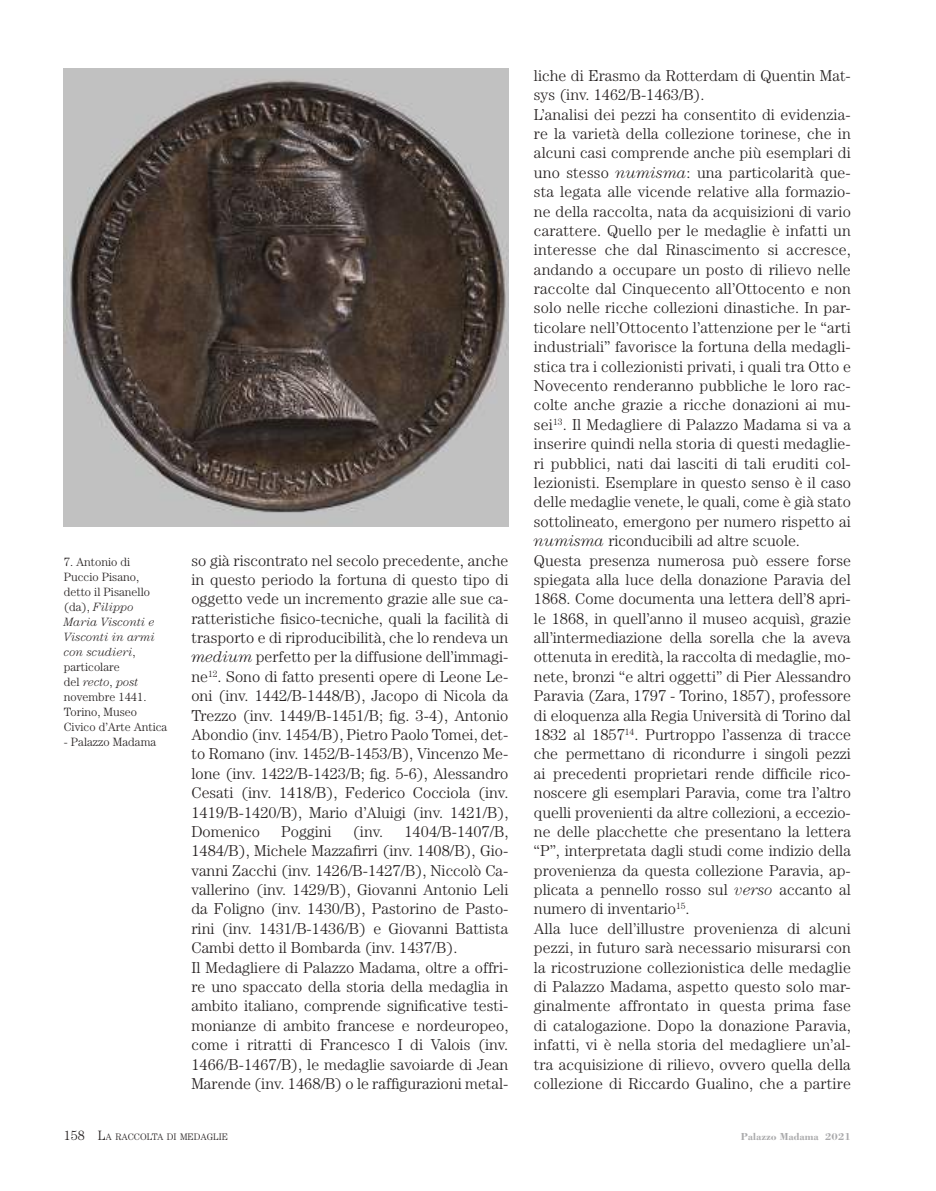
<style>
.page{position:relative;width:936px;height:1191px;background:#fff}
.page>*{position:absolute;margin:0;border:0;box-sizing:border-box;transform-origin:0 0}
.t1{font:300 15.75px/19.4px "Century";color:#241f1f}
.t2{font:300 13.5px "Century";color:#241f1f}
.t3{font:300 12px/15px "Century";color:#241f1f}
.t4{font:700 10.5px "Bodoni";color:#aaaaac}
.t5{font:300 9.45px "Century";color:#241f1f}
.s1{font-style:italic}
.s2{font-size:13.5px}
</style>
<div class="page">
<img style="left:64px;top:68px;width:444px;height:459px">
<p class="t3" style="left:64px;top:554px;width:105px">7. Antonio di<br>Puccio Pisano, detto il Pisanello (da), <span class="s1">Filippo<br>Maria Visconti e<br>Visconti in armi con scudieri</span>, particolare<br>del <span class="s1">recto</span>, <span class="s1">post </span>novembre 1441.<br>Torino, Museo<br>Civico d’Arte Antica</p>
<p class="t3" style="left:64px;top:734px;width:94px">- Palazzo Madama</p>
<p class="t1" style="left:191px;top:550px;width:318px;text-align:justify">so già riscontrato nel secolo precedente, anche in questo periodo la fortuna di questo tipo di oggetto vede un incremento grazie alle sue ca&shy;ratteristiche fisico-tecniche, quali la facilità di trasporto e di riproducibilità, che lo rendeva un <span class="s1">medium</span> perfetto per la diffusione dell’immagi&shy;ne<sup>12</sup>. Sono di fatto presenti opere di Leone Le&shy;oni (inv. 1442/B-1448/B), Jacopo di Nicola da Trezzo (inv. 1449/B-1451/B; fig. 3-4), Antonio Abondio (inv. 1454/B), Pietro Paolo Tomei, det&shy;to Romano (inv. 1452/B-1453/B), Vincenzo Me&shy;lone (inv. 1422/B-1423/B; fig. 5-6), Alessandro Cesati (inv. 1418/B), Federico Cocciola (inv.<br>1419/B-1420/B), Mario d’Aluigi (inv. 1421/B), Domenico</p>
<p class="t1" style="left:191px;top:821px;width:318px;text-indent:213px">1404/B-1407/B, 1484/B), Michele Mazzafirri (inv. 1408/B), Gio&shy;vanni Zacchi (inv. 1426/B-1427/B), Niccolò Ca&shy;vallerino (inv. 1429/B), Giovanni Antonio Leli da Foligno (inv. 1430/B), Pastorino de Pasto&shy;rini (inv. 1431/B-1436/B) e Giovanni Battista Cambi detto il Bombarda (inv. 1437/B).<br>Il Medagliere di Palazzo Madama, oltre a offri&shy;re uno spaccato della storia della medaglia in ambito italiano, comprende significative testi&shy;monianze di ambito francese e nordeuropeo, come i ritratti di Francesco I di Valois (inv.<br>1466/B-1467/B), le medaglie savoiarde di Jean Marende (inv. 1468/B) o le raffigurazioni metal-</p>
<p class="t1" style="left:281px;top:821px;width:52px">Poggini</p>
<p class="t1" style="left:353px;top:821px;width:32px">(inv.</p>
<p class="t1" style="left:534px;top:66px;width:318px">liche di Erasmo da Rotterdam di Quentin Mat&shy;sys (inv. 1462/B-1463/B).<br>L’analisi dei pezzi ha consentito di evidenzia&shy;re la varietà della collezione torinese, che in alcuni casi comprende anche più esemplari di uno stesso <span class="s1">numisma</span>: una particolarità que&shy;sta legata alle vicende relative alla formazio&shy;ne della raccolta, nata da acquisizioni di vario carattere. Quello per le medaglie è infatti un interesse che dal Rinascimento si accresce, andando a occupare un posto di rilievo nelle raccolte dal Cinquecento all’Ottocento e non solo nelle ricche collezioni dinastiche. In par&shy;ticolare nell’Ottocento l’attenzione per le “arti industriali” favorisce la fortuna della medagli&shy;stica tra i collezionisti privati, i quali tra Otto e Novecento renderanno pubbliche le loro rac&shy;colte anche grazie a ricche donazioni ai mu&shy;sei<sup>13</sup>. Il Medagliere di Palazzo Madama si va a inserire quindi nella storia di questi medaglie&shy;ri pubblici, nati dai lasciti di tali eruditi col&shy;lezionisti. Esemplare in questo senso è il caso delle medaglie venete, le quali, come è già stato sottolineato, emergono per numero rispetto ai <span class="s1">numisma</span> riconducibili ad altre scuole.<br>Questa presenza numerosa può essere forse spiegata alla luce della donazione Paravia del 1868. Come documenta una lettera dell’8 apri&shy;le 1868, in quell’anno il museo acquisì, grazie all’intermediazione della sorella che la aveva ottenuta in eredità, la raccolta di medaglie, mo&shy;nete, bronzi “e altri oggetti” di Pier Alessandro Paravia (Zara, 1797 - Torino, 1857), professore di eloquenza alla Regia Università di Torino dal 1832 al 1857<sup>14</sup>. Purtroppo l’assenza di tracce che permettano di ricondurre i singoli pezzi ai precedenti proprietari rende difficile rico&shy;noscere gli esemplari Paravia, come tra l’altro quelli provenienti da altre collezioni, a eccezio&shy;ne delle placchette che presentano la lettera “P”, interpretata dagli studi come indizio della provenienza da questa collezione Paravia, ap&shy;plicata a pennello rosso sul <span class="s1">verso</span> accanto al numero di inventario<sup>15</sup>.<br>Alla luce dell’illustre provenienza di alcuni pezzi, in futuro sarà necessario misurarsi con la ricostruzione collezionistica delle medaglie di Palazzo Madama, aspetto questo solo mar&shy;ginalmente affrontato in questa prima fase di catalogazione. Dopo la donazione Paravia, infatti, vi è nella storia del medagliere un’al&shy;tra acquisizione di rilievo, ovvero quella della collezione di Riccardo Gualino, che a partire</p>
<p class="t2" style="left:64px;top:1127px;width:23px">158</p>
<p class="t4" style="left:740px;top:1129px;width:111px">Palazzo Madama 2021</p>
<p class="t5" style="left:98px;top:1131px;width:132px"><span class="s2">L</span>A RACCOLTA DI MEDAGLIE</p>
</div>
